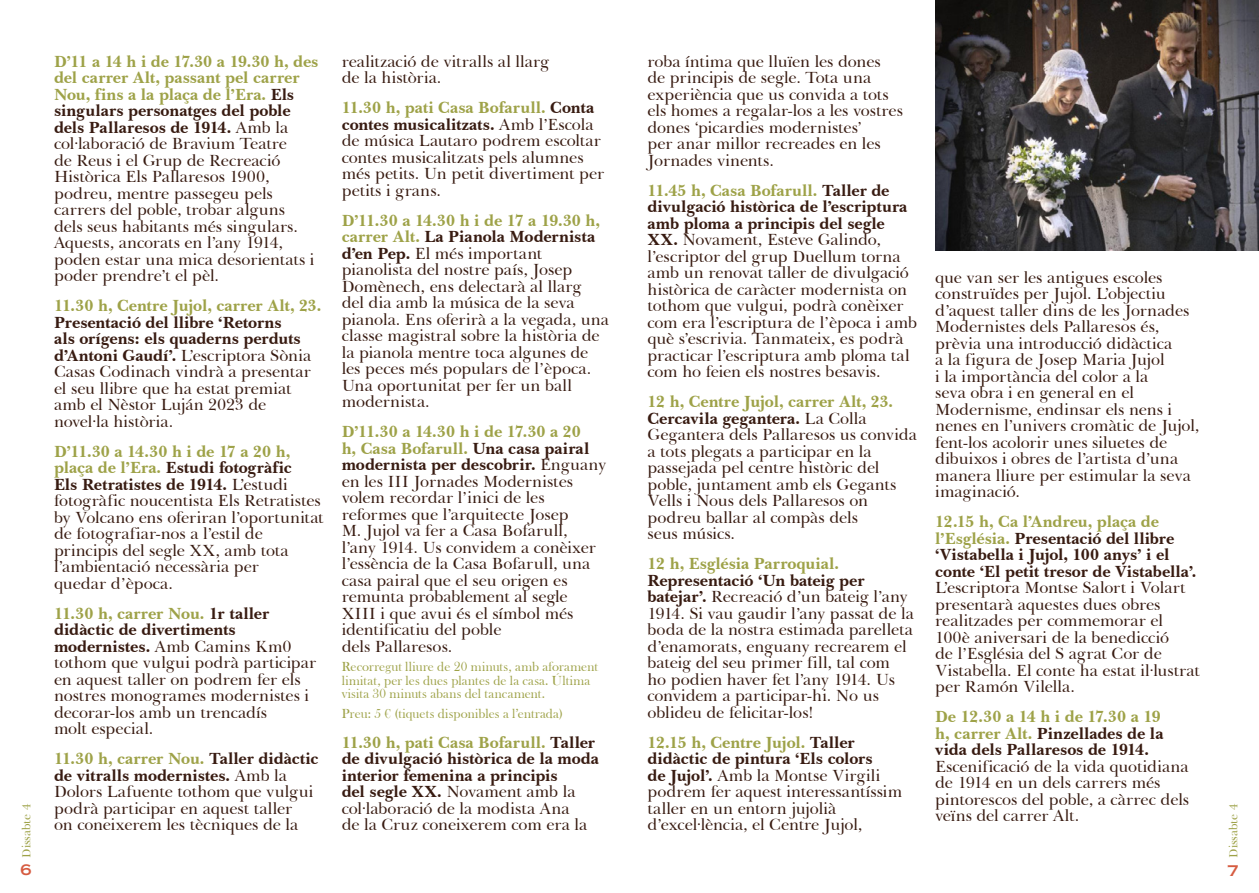
<style>
.page{position:relative;width:1259px;height:893px;background:#fff}
.page>*{position:absolute;margin:0;border:0;box-sizing:border-box;transform-origin:0 0}
.t1{font:16.5px/16.5px "Baskerville BT";letter-spacing:-.005em;color:#381b11}
.t2{font:700 16.5px/16.5px "Baskerville BT";letter-spacing:-.01em;color:#381b11}
.t3{font:700 16.5px "Baskerville BT";letter-spacing:-.005em;color:#9ea248}
.t4{font:13.5px/13.5px "Bask Old Face";letter-spacing:.005em;color:#9ea248}
.t5{font:13.5px "OPTI Copperplate";color:#d65c41}
.t6{font:12px "Baskerville BT";color:#9ea248}
.s1{font-weight:700;color:#9ea248}
.s2{font-weight:700}
.s3{color:#9ea248}
.s4{font-weight:400}
</style>
<div class="page">
<img style="left:935px;top:0;width:324px;height:251px">
<p class="t6" style="left:19px;top:858px;width:55px;rotate:-90deg">Dissabte 4</p>
<p class="t5" style="left:20px;top:858px;width:14px">6</p>
<p class="t1" style="left:54px;top:53px;width:266px"><span class="s1">D’11 a 14 h i de 17.30 a 19.30 h, des del carrer Alt, passant pel carrer<br>Nou, fins a la plaça de l’Era.</span> <span class="s2">Els singulars personatges del poble dels Pallaresos de 1914.</span> Amb la col·laboració de Bravium Teatre<br>de Reus i el Grup de Recreació<br>Històrica Els Pallaresos 1900, podreu, mentre passegeu pels carrers del poble, trobar alguns<br>dels seus habitants més singulars.<br>Aquests, ancorats en l’any 1914, poden estar una mica desorientats i poder prendre’t el pèl.</p>
<p class="t3" style="left:54px;top:295px;width:269px">11.30 h, Centre Jujol, carrer Alt, 23.</p>
<p class="t1" style="left:54px;top:314px;width:259px"><span class="s2">Presentació del llibre ‘Retorns<br>als orígens: els quaderns perduts d’Antoni Gaudí’.</span> L’escriptora Sònia<br>Casas Codinach vindrà a presentar el seu llibre que ha estat premiat amb el Nèstor Luján 2023 de novel·la història.</p>
<p class="t1" style="left:54px;top:443px;width:271px"><span class="s1">D’11.30 a 14.30 h i de 17 a 20 h, plaça de l’Era.</span> <span class="s2">Estudi fotogràfic<br>Els Retratistes de 1914.</span> L’estudi fotogràfic noucentista Els Retratistes by Volcano ens oferiran l’oportunitat de fotografiar-nos a l’estil de principis del segle XX, amb tota l’ambientació necessària per<br>quedar d’època.</p>
<p class="t1" style="left:54px;top:605px;width:264px"><span class="s1">11.30 h, carrer Nou.</span> <span class="s2">1r taller didàctic de divertiments modernistes.</span> Amb Camins Km0 tothom que vulgui podrà participar en aquest taller on podrem fer els nostres monogrames modernistes i decorar-los amb un trencadís<br>molt especial.</p>
<p class="t1" style="left:54px;top:750px;width:266px"><span class="s1">11.30 h, carrer Nou.</span> <span class="s2">Taller didàctic de vitralls modernistes.</span> Amb la Dolors Lafuente tothom que vulgui podrà participar en aquest taller<br>on coneixerem les tècniques de la</p>
<p class="t1" style="left:342px;top:53px;width:209px">realització de vitralls al llarg de la història.</p>
<p class="t1" style="left:342px;top:99px;width:264px"><span class="s1">11.30 h, pati Casa Bofarull.</span> <span class="s2">Conta contes musicalitzats.</span> Amb l’Escola de música Lautaro podrem escoltar contes musicalitzats pels alumnes més petits. Un petit divertiment per petits i grans.</p>
<p class="t1" style="left:342px;top:212px;width:269px"><span class="s1">D’11.30 a 14.30 h i de 17 a 19.30 h, carrer Alt.</span> <span class="s2">La Pianola Modernista d’en Pep.</span> El més important pianolista del nostre país, Josep<br>Domènech, ens delectarà al llarg<br>del dia amb la música de la seva pianola. Ens oferirà a la vegada, una classe magistral sobre la història de la pianola mentre toca algunes de les peces més populars de l’època.<br>Una oportunitat per fer un ball modernista.</p>
<p class="t1" style="left:342px;top:423px;width:266px"><span class="s1">D’11.30 a 14.30 h i de 17.30 a 20<br>h, Casa Bofarull.</span> <span class="s2">Una casa pairal modernista per descobrir.</span> Enguany en les III Jornades Modernistes volem recordar l’inici de les reformes que l’arquitecte Josep<br>M. Jujol va fer a Casa Bofarull,<br>l’any 1914. Us convidem a conèixer l’essència de la Casa Bofarull, una casa pairal que el seu origen es remunta probablement al segle<br>XIII i que avui és el símbol més identificatiu del poble<br>dels Pallaresos.</p>
<p class="t4" style="left:342px;top:660px;width:258px">Recorregut lliure de 20 minuts, amb aforament limitat, per les dues plantes de la casa. Última visita 30 minuts abans del tancament.</p>
<p class="t4" style="left:342px;top:707px;width:223px">Preu: 5 € (tiquets disponibles a l’entrada)</p>
<p class="t2" style="left:342px;top:734px;width:259px"><span class="s3">11.30 h, pati Casa Bofarull.</span> Taller de divulgació històrica de la moda interior femenina a principis<br>del segle XX. <span class="s4">Novament amb la col·laboració de la modista Ana<br>de la Cruz coneixerem com era la</span></p>
<p class="t1" style="left:647px;top:53px;width:257px">roba íntima que lluïen les dones<br>de principis de segle. Tota una experiència que us convida a tots els homes a regalar-los a les vostres dones ‘picardies modernistes’<br>per anar millor recreades en les<br>Jornades vinents.</p>
<p class="t1" style="left:647px;top:182px;width:271px"><span class="s1">11.45 h, Casa Bofarull.</span> <span class="s2">Taller de divulgació històrica de l’escriptura amb ploma a principis del segle XX.</span> Novament, Esteve Galindo, l’escriptor del grup Duellum torna amb un renovat taller de divulgació històrica de caràcter modernista on tothom que vulgui, podrà conèixer com era l’escriptura de l’època i amb què s’escrivia. Tanmateix, es podrà practicar l’escriptura amb ploma tal com ho feien els nostres besavis.</p>
<p class="t1" style="left:647px;top:393px;width:271px"><span class="s1">12 h, Centre Jujol, carrer Alt, 23.<br></span><span class="s2">Cercavila gegantera.</span> La Colla<br>Gegantera dels Pallaresos us convida a tots plegats a participar en la passejada pel centre històric del poble, juntament amb els Gegants<br>Vells i Nous dels Pallaresos on podreu ballar al compàs dels<br>seus músics.</p>
<p class="t3" style="left:647px;top:553px;width:193px">12 h, Església Parroquial.</p>
<p class="t1" style="left:647px;top:572px;width:268px"><span class="s2">Representació ‘Un bateig per batejar’.</span> Recreació d’un bateig l’any 1914. Si vau gaudir l’any passat de la boda de la nostra estimada parelleta d’enamorats, enguany recrearem el bateig del seu primer fill, tal com<br>ho podien haver fet l’any 1914. Us convidem a participar-hi. No us oblideu de felicitar-los!</p>
<p class="t1" style="left:647px;top:734px;width:256px"><span class="s1">12.15 h, Centre Jujol.</span> <span class="s2">Taller didàctic de pintura ‘Els colors<br>de Jujol’.</span> Amb la Montse Virgili podrem fer aquest interessantíssim taller en un entorn jujolià d’excel·lència, el Centre Jujol,</p>
<p class="t1" style="left:935px;top:269px;width:266px">que van ser les antigues escoles construïdes per Jujol. L’objectiu d’aquest taller dins de les Jornades<br>Modernistes dels Pallaresos és, prèvia una introducció didàctica<br>a la figura de Josep Maria Jujol<br>i la importància del color a la<br>seva obra i en general en el<br>Modernisme, endinsar els nens i nenes en l’univers cromàtic de Jujol, fent-los acolorir unes siluetes de dibuixos i obres de l’artista d’una manera lliure per estimular la seva imaginació.</p>
<p class="t2" style="left:935px;top:513px;width:263px"><span class="s3">12.15 h, Ca l’Andreu, plaça de l’Església.</span> Presentació del llibre ‘Vistabella i Jujol, 100 anys’ i el conte ‘El petit tresor de Vistabella’.</p>
<p class="t1" style="left:935px;top:579px;width:266px">L’escriptora Montse Salort i Volart presentarà aquestes dues obres realitzades per commemorar el<br>100è aniversari de la benedicció<br>de l’Església del S agrat Cor de<br>Vistabella. El conte ha estat il·lustrat per Ramón Vilella.</p>
<p class="t2" style="left:935px;top:708px;width:230px"><span class="s3">De 12.30 a 14 h i de 17.30 a 19 h, carrer Alt.</span> Pinzellades de la vida dels Pallaresos de 1914.</p>
<p class="t1" style="left:935px;top:758px;width:255px">Escenificació de la vida quotidiana de 1914 en un dels carrers més pintorescos del poble, a càrrec dels veïns del carrer Alt.</p>
<p class="t6" style="left:1226px;top:858px;width:55px;rotate:-90deg">Dissabte 4</p>
<p class="t5" style="left:1227px;top:860px;width:14px">7</p>
</div>
